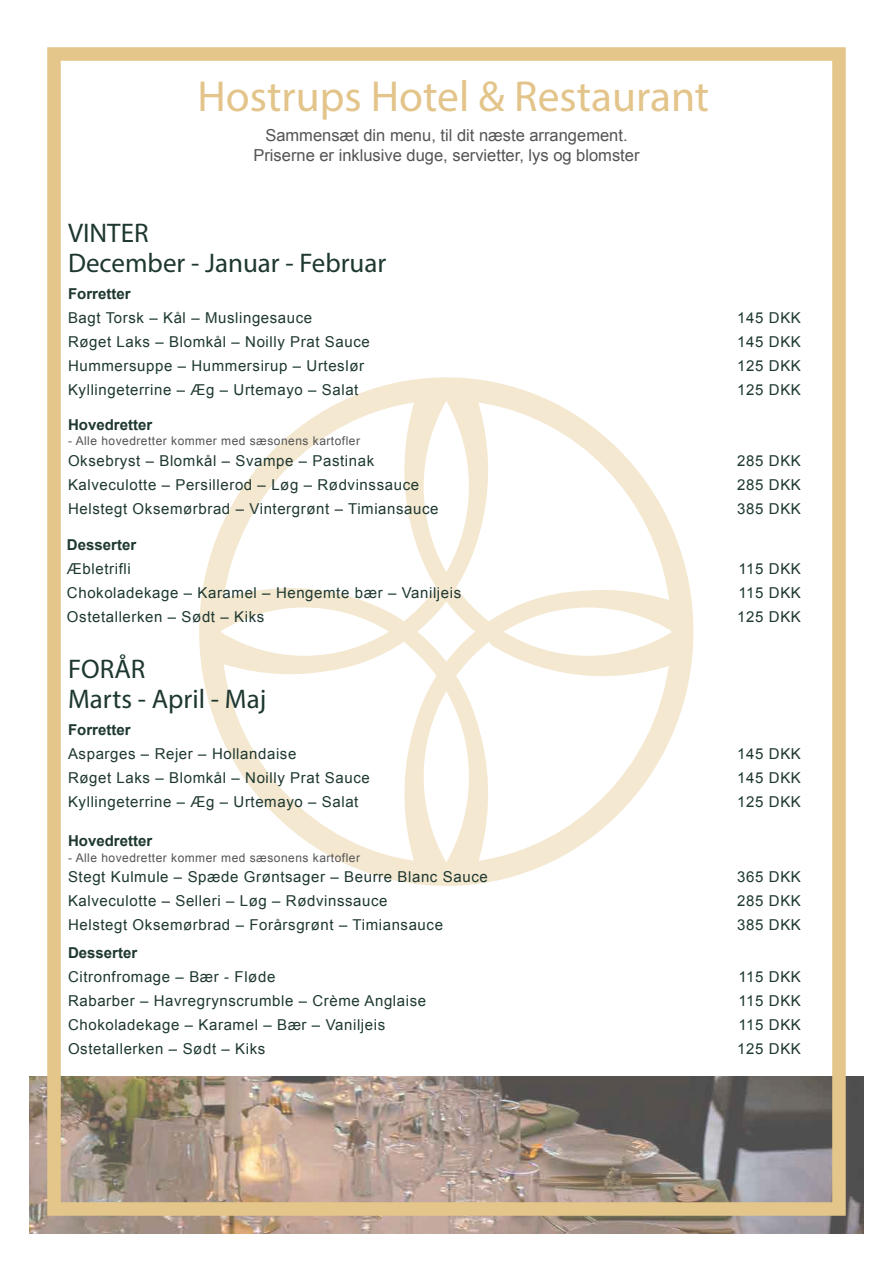
<style>
.page{position:relative;width:893px;height:1263px;background:#fff}
.page>*{position:absolute;margin:0;border:0;box-sizing:border-box;transform-origin:0 0}
.t1{font:43.5px "Myriad Pro";color:#e3c48a}
.t2{font:27px/30px "Myriad Pro";color:#1e3831}
.t3{font:16.5px/19.8px "Arial";color:#555454;text-align:center}
.t4{font:15px "Arial";letter-spacing:.04em;color:#1e3831}
.t5{font:700 15px "Arial";color:#1e3831}
.t6{font:12px "Arial";letter-spacing:.04em;color:#555454}
</style>
<div class="page">
<img style="left:30px;top:1076px;width:833px;height:157px">
<div style="left:47px;top:47px;width:799px;height:1169px;border:14px solid #e4c68a"></div>
<svg style="left:199px;top:377px;width:494px;height:509px"></svg>
<h1 class="t1" style="left:198px;top:69px;width:513px">Hostrups Hotel &amp; Restaurant</h1>
<p class="t3" style="left:253px;top:125px;width:388px">Sammensæt din menu, til dit næste arrangement.<br>Priserne er inklusive duge, servietter, lys og blomster</p>
<h2 class="t2" style="left:68px;top:218px;width:320px">VINTER<br>December - Januar - Februar</h2>
<p class="t5" style="left:68px;top:284px;width:64px">Forretter</p>
<p class="t4" style="left:68px;top:308px;width:246px">Bagt Torsk – Kål – Muslingesauce</p>
<p class="t4" style="left:737px;top:308px;width:65px">145 DKK</p>
<p class="t4" style="left:68px;top:332px;width:303px">Røget Laks – Blomkål – Noilly Prat Sauce</p>
<p class="t4" style="left:737px;top:332px;width:65px">145 DKK</p>
<p class="t4" style="left:68px;top:356px;width:298px">Hummersuppe – Hummersirup – Urteslør</p>
<p class="t4" style="left:737px;top:356px;width:65px">125 DKK</p>
<p class="t4" style="left:68px;top:380px;width:292px">Kyllingeterrine – Æg – Urtemayo – Salat</p>
<p class="t4" style="left:737px;top:380px;width:65px">125 DKK</p>
<p class="t5" style="left:68px;top:415px;width:86px">Hovedretter</p>
<p class="t4" style="left:68px;top:451px;width:308px">Oksebryst – Blomkål – Svampe – Pastinak</p>
<p class="t4" style="left:737px;top:451px;width:65px">285 DKK</p>
<p class="t4" style="left:68px;top:475px;width:353px">Kalveculotte – Persillerod – Løg – Rødvinssauce</p>
<p class="t4" style="left:737px;top:475px;width:65px">285 DKK</p>
<p class="t4" style="left:68px;top:499px;width:372px">Helstegt Oksemørbrad – Vintergrønt – Timiansauce</p>
<p class="t4" style="left:737px;top:499px;width:65px">385 DKK</p>
<p class="t6" style="left:68px;top:433px;width:293px">- Alle hovedretter kommer med sæsonens kartofler</p>
<p class="t5" style="left:67px;top:535px;width:71px">Desserter</p>
<p class="t4" style="left:67px;top:559px;width:65px">Æbletrifli</p>
<p class="t4" style="left:738px;top:559px;width:64px">115 DKK</p>
<p class="t4" style="left:67px;top:583px;width:396px">Chokoladekage – Karamel – Hengemte bær – Vaniljeis</p>
<p class="t4" style="left:738px;top:583px;width:64px">115 DKK</p>
<p class="t4" style="left:67px;top:607px;width:199px">Ostetallerken – Sødt – Kiks</p>
<p class="t4" style="left:737px;top:607px;width:65px">125 DKK</p>
<h2 class="t2" style="left:68px;top:653px;width:200px">FORÅR<br>Marts - April - Maj</h2>
<p class="t5" style="left:68px;top:720px;width:64px">Forretter</p>
<p class="t4" style="left:68px;top:744px;width:230px">Asparges – Rejer – Hollandaise</p>
<p class="t4" style="left:737px;top:744px;width:65px">145 DKK</p>
<p class="t4" style="left:68px;top:768px;width:303px">Røget Laks – Blomkål – Noilly Prat Sauce</p>
<p class="t4" style="left:737px;top:768px;width:65px">145 DKK</p>
<p class="t4" style="left:68px;top:792px;width:292px">Kyllingeterrine – Æg – Urtemayo – Salat</p>
<p class="t4" style="left:737px;top:792px;width:65px">125 DKK</p>
<p class="t5" style="left:68px;top:831px;width:86px">Hovedretter</p>
<p class="t4" style="left:68px;top:867px;width:421px">Stegt Kulmule – Spæde Grøntsager – Beurre Blanc Sauce</p>
<p class="t4" style="left:737px;top:867px;width:65px">365 DKK</p>
<p class="t4" style="left:68px;top:891px;width:321px">Kalveculotte – Selleri – Løg – Rødvinssauce</p>
<p class="t4" style="left:737px;top:891px;width:65px">285 DKK</p>
<p class="t4" style="left:68px;top:915px;width:376px">Helstegt Oksemørbrad – Forårsgrønt – Timiansauce</p>
<p class="t4" style="left:737px;top:915px;width:65px">385 DKK</p>
<p class="t6" style="left:68px;top:850px;width:293px">- Alle hovedretter kommer med sæsonens kartofler</p>
<p class="t5" style="left:68px;top:943px;width:71px">Desserter</p>
<p class="t4" style="left:68px;top:967px;width:209px">Citronfromage – Bær - Fløde</p>
<p class="t4" style="left:738px;top:967px;width:64px">115 DKK</p>
<p class="t4" style="left:68px;top:991px;width:360px">Rabarber – Havregrynscrumble – Crème Anglaise</p>
<p class="t4" style="left:738px;top:991px;width:64px">115 DKK</p>
<p class="t4" style="left:68px;top:1015px;width:319px">Chokoladekage – Karamel – Bær – Vaniljeis</p>
<p class="t4" style="left:738px;top:1015px;width:64px">115 DKK</p>
<p class="t4" style="left:68px;top:1039px;width:199px">Ostetallerken – Sødt – Kiks</p>
<p class="t4" style="left:737px;top:1039px;width:65px">125 DKK</p>
</div>
